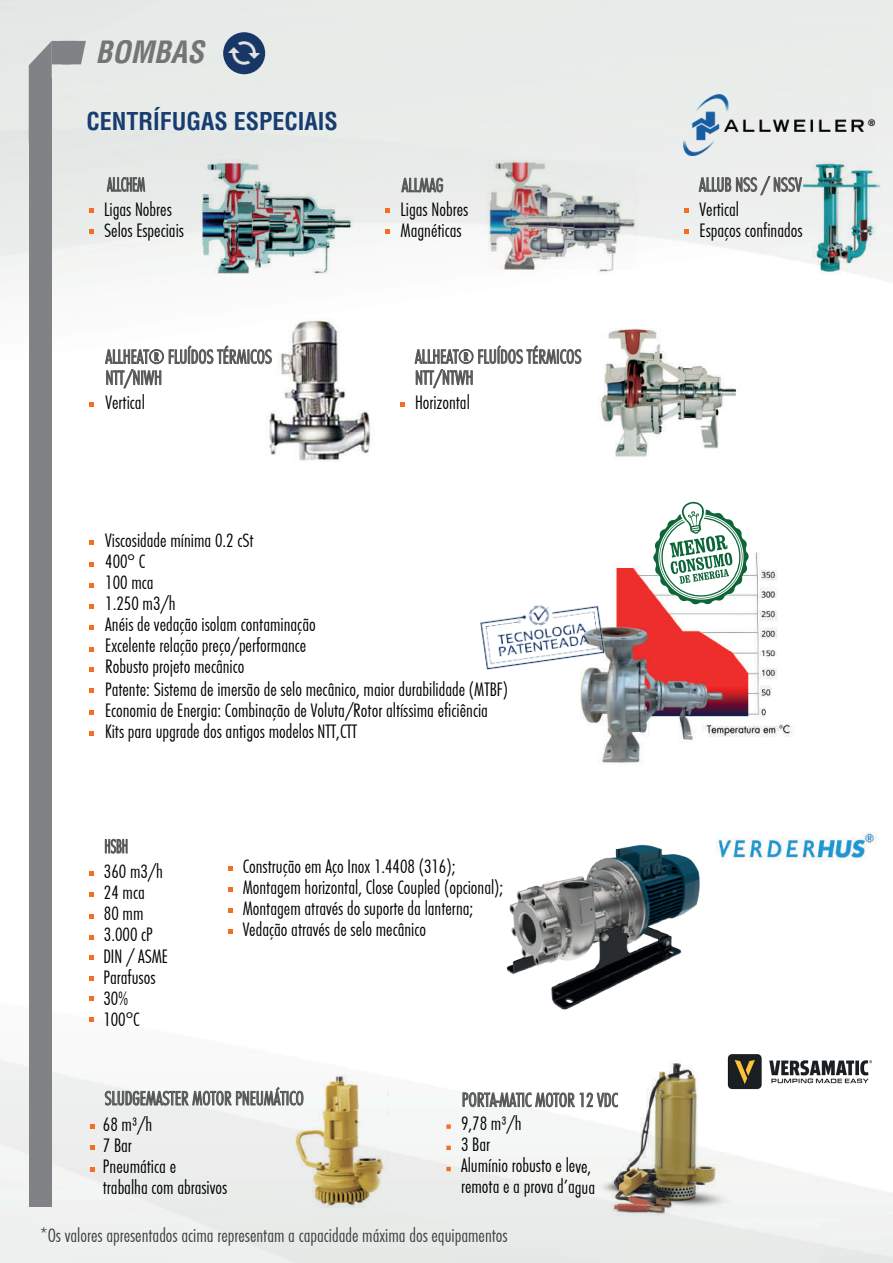
<style>
.page{position:relative;width:893px;height:1263px;background:#fff}
.page>*{position:absolute;margin:0;border:0;box-sizing:border-box;transform-origin:0 0}
.t1{font:italic 700 condensed 30px "Helvetica";color:rgb(0 0 1/.5)}
.t2{font:700 condensed 24px "Helvetica";color:#173d71}
.t3{font:300 18px/21px "Futura ND Cn";color:#000001}
.t4{font:300 18px/21px "Futura ND Cn";color:#57585a}
.t5{font:300 18px "Futura ND Cn";color:#3e3e3f}
.t6{font:300 18px "Futura ND Cn";color:#57585a;scale:.79 1}
</style>
<div class="page">
<img style="left:0;top:0;width:893px;height:1263px">
<img style="left:289px;top:1052px;width:100px;height:165px">
<img style="left:577px;top:1043px;width:173px;height:184px">
<svg style="left:89px;top:689px;width:5px;height:4px"></svg>
<svg style="left:89px;top:710px;width:5px;height:5px"></svg>
<svg style="left:89px;top:731px;width:5px;height:5px"></svg>
<img style="left:552px;top:529px;width:254px;height:255px">
<img style="left:586px;top:322px;width:163px;height:138px">
<img style="left:225px;top:278px;width:191px;height:226px">
<svg style="left:105px;top:345px;width:167px;height:43px"></svg>
<svg style="left:89px;top:402px;width:5px;height:5px"></svg>
<svg style="left:415px;top:345px;width:166px;height:43px"></svg>
<svg style="left:400px;top:402px;width:5px;height:5px"></svg>
<img style="left:755px;top:113px;width:138px;height:205px">
<img style="left:185px;top:107px;width:187px;height:221px">
<img style="left:471px;top:109px;width:182px;height:215px">
<svg style="left:684px;top:208px;width:5px;height:4px"></svg>
<svg style="left:699px;top:176px;width:103px;height:19px;background:#b7b8b8"></svg>
<svg style="left:684px;top:229px;width:5px;height:5px"></svg>
<svg style="left:385px;top:208px;width:5px;height:4px"></svg>
<svg style="left:401px;top:175px;width:42px;height:17px"></svg>
<svg style="left:385px;top:229px;width:5px;height:5px"></svg>
<svg style="left:89px;top:208px;width:5px;height:4px"></svg>
<svg style="left:107px;top:176px;width:38px;height:17px"></svg>
<svg style="left:89px;top:229px;width:5px;height:5px"></svg>
<img style="left:502px;top:841px;width:200px;height:170px">
<img style="left:683px;top:94px;width:192px;height:62px">
<div style="left:29px;top:78px;width:23px;height:1128px;background:#808285"></div>
<svg style="left:29px;top:41px;width:57px;height:102px"></svg>
<svg style="left:89px;top:871px;width:5px;height:5px"></svg>
<svg style="left:105px;top:839px;width:23px;height:14px"></svg>
<svg style="left:89px;top:893px;width:5px;height:4px"></svg>
<svg style="left:89px;top:914px;width:5px;height:4px"></svg>
<svg style="left:89px;top:935px;width:5px;height:5px"></svg>
<svg style="left:89px;top:955px;width:4px;height:4px"></svg>
<svg style="left:89px;top:976px;width:4px;height:5px"></svg>
<svg style="left:89px;top:996px;width:4px;height:4px"></svg>
<svg style="left:89px;top:1017px;width:4px;height:4px"></svg>
<svg style="left:228px;top:867px;width:4px;height:4px"></svg>
<svg style="left:228px;top:887px;width:4px;height:5px"></svg>
<svg style="left:228px;top:908px;width:4px;height:5px"></svg>
<svg style="left:228px;top:930px;width:4px;height:4px"></svg>
<svg style="left:90px;top:541px;width:4px;height:4px"></svg>
<svg style="left:90px;top:604px;width:4px;height:5px"></svg>
<svg style="left:90px;top:562px;width:4px;height:4px"></svg>
<svg style="left:90px;top:583px;width:4px;height:5px"></svg>
<svg style="left:90px;top:626px;width:4px;height:4px"></svg>
<svg style="left:90px;top:647px;width:4px;height:4px"></svg>
<svg style="left:90px;top:1124px;width:5px;height:5px"></svg>
<svg style="left:105px;top:1087px;width:198px;height:18px"></svg>
<svg style="left:90px;top:1146px;width:5px;height:4px"></svg>
<svg style="left:90px;top:1167px;width:5px;height:4px"></svg>
<svg style="left:446px;top:1124px;width:5px;height:5px"></svg>
<svg style="left:463px;top:1089px;width:155px;height:18px"></svg>
<svg style="left:446px;top:1145px;width:5px;height:5px"></svg>
<svg style="left:446px;top:1167px;width:5px;height:4px"></svg>
<svg style="left:653px;top:499px;width:96px;height:106px"></svg>
<img style="left:453px;top:552px;width:182px;height:182px">
<svg style="left:89px;top:667px;width:5px;height:5px"></svg>
<img style="left:704px;top:832px;width:185px;height:33px">
<img style="left:726px;top:1053px;width:148px;height:37px">
<div style="left:223px;top:32px;width:42px;height:42px;background:#183766;border-radius:50%"></div>
<img style="left:228px;top:37px;width:33px;height:33px">
<h1 class="t1" style="left:96px;top:33px;width:110px">BOMBAS</h1>
<h2 class="t2" style="left:87px;top:106px;width:253px">CENTRÍFUGAS ESPECIAIS</h2>
<p class="t3" style="left:104px;top:199px;width:81px">Ligas Nobres<br>Selos Especiais</p>
<p class="t4" style="left:106px;top:347px;width:168px">ALLHEAT® FLUÍDOS TÉRMICOS<br>NTT/NIWH</p>
<p class="t3" style="left:106px;top:392px;width:41px">Vertical</p>
<p class="t3" style="left:105px;top:530px;width:212px">Viscosidade mínima 0.2 cSt<br>400° C<br>100 mca<br>1.250 m3/h<br>Anéis de vedação isolam contaminação<br>Excelente relação preço/performance<br>Robusto projeto mecânico</p>
<p class="t4" style="left:402px;top:175px;width:43px">ALLMAG</p>
<p class="t3" style="left:401px;top:199px;width:69px">Ligas Nobres<br>Magnéticas</p>
<p class="t4" style="left:415px;top:347px;width:168px">ALLHEAT® FLUÍDOS TÉRMICOS<br>NTT/NTWH</p>
<p class="t3" style="left:415px;top:392px;width:56px">Horizontal</p>
<p class="t3" style="left:105px;top:679px;width:405px">Patente: Sistema de imersão de selo mecânico, maior durabilidade (MTBF)<br>Economia de Energia: Combinação de Voluta/Rotor altíssima eficiência<br>Kits para upgrade dos antigos modelos NTT,CTT</p>
<p class="t6" style="left:104px;top:835px;width:31px">HSBH</p>
<p class="t3" style="left:104px;top:862px;width:61px">360 m3/h<br>24 mca<br>80 mm<br>3.000 cP</p>
<p class="t3" style="left:103px;top:946px;width:66px">DIN / ASME<br>Parafusos<br>30%<br>100°C</p>
<p class="t3" style="left:243px;top:856px;width:262px">Construção em Aço Inox 1.4408 (316); Montagem horizontal, Close Coupled (opcional); Montagem através do suporte da lanterna; Vedação através de selo mecânico</p>
<p class="t4" style="left:105px;top:1088px;width:201px">SLUDGEMASTER MOTOR PNEUMÁTICO</p>
<p class="t4" style="left:462px;top:1090px;width:158px">PORTA-MATIC MOTOR 12 VDC</p>
<p class="t3" style="left:461px;top:1113px;width:136px">9,78 m³/h<br>3 Bar<br>Alumínio robusto e leve, remota e a prova d’agua</p>
<p class="t3" style="left:103px;top:1114px;width:126px">68 m³/h<br>7 Bar<br>Pneumática e<br>trabalha com abrasivos</p>
<p class="t5" style="left:40px;top:1224px;width:469px">*Os valores apresentados acima representam a capacidade máxima dos equipamentos</p>
<p class="t4" style="left:699px;top:175px;width:104px">ALLUB NSS / NSSV</p>
<p class="t3" style="left:700px;top:199px;width:104px">Vertical<br>Espaços confinados</p>
</div>
